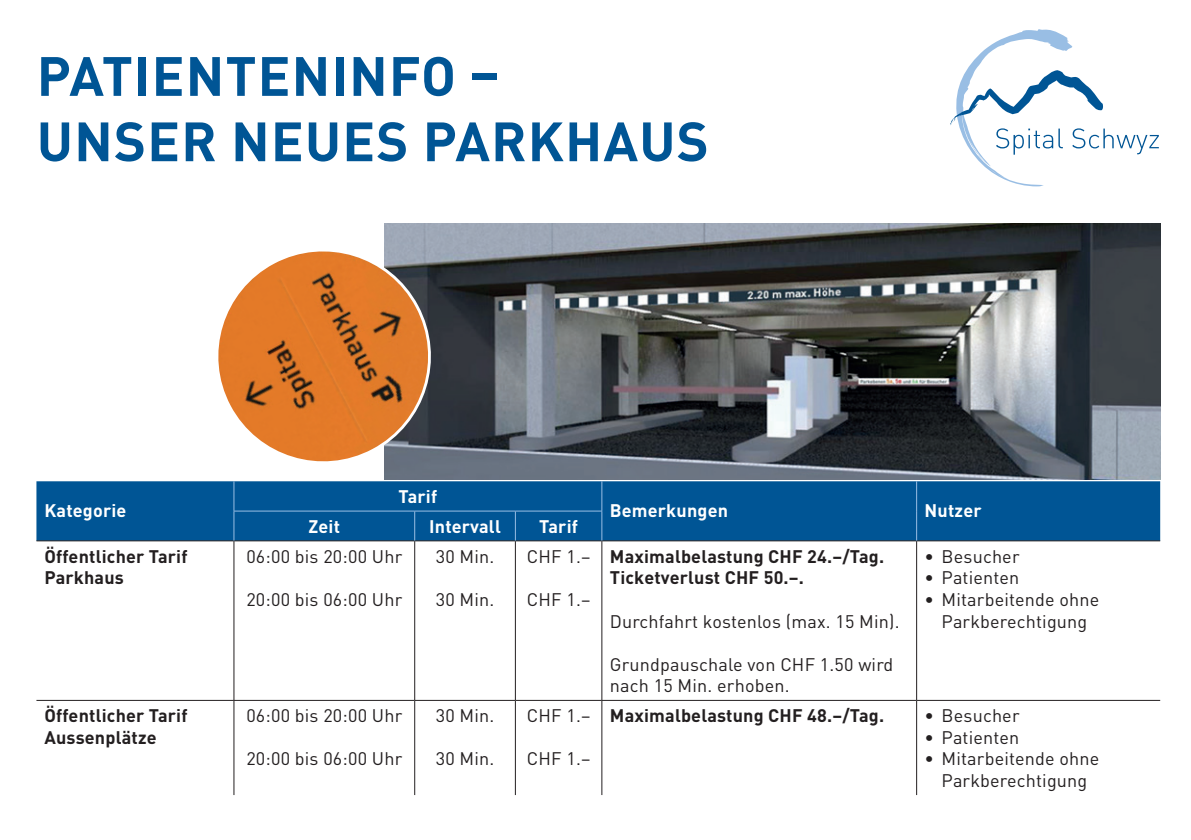
<style>
.page{position:relative;width:1191px;height:840px;background:#fff}
.page>*{position:absolute;margin:0;border:0;box-sizing:border-box;transform-origin:0 0}
.t1{font:700 54.4px/65.2px "DINOT";letter-spacing:.02em;color:#005595}
.t2{font:18px/21.6px "DINOT";letter-spacing:.01em;color:#231f20;text-align:center}
.t3{font:700 18px/21.6px "DINOT";letter-spacing:.01em;color:#231f20}
.t4{font:700 18px "DINOT";letter-spacing:.01em;color:#fff}
</style>
<div class="page">
<img style="left:384px;top:223px;width:776px;height:255px">
<svg style="left:950px;top:29px;width:208px;height:157px"></svg>
<div style="left:36px;top:481px;width:1124px;height:59px;background:#005595"></div>
<hr style="left:36px;top:540px;width:198px;height:1px;background:#231f20">
<hr style="left:234px;top:540px;width:181px;height:1px;background:#231f20">
<hr style="left:234px;top:541px;width:1px;height:158px;background:#231f20">
<hr style="left:415px;top:540px;width:100px;height:1px;background:#231f20">
<hr style="left:414px;top:541px;width:1px;height:158px;background:#231f20">
<hr style="left:515px;top:540px;width:87px;height:1px;background:#231f20">
<hr style="left:515px;top:541px;width:1px;height:158px;background:#231f20">
<hr style="left:602px;top:540px;width:314px;height:1px;background:#231f20">
<hr style="left:601px;top:541px;width:1px;height:158px;background:#231f20">
<hr style="left:916px;top:540px;width:244px;height:1px;background:#231f20">
<hr style="left:916px;top:541px;width:1px;height:158px;background:#231f20">
<hr style="left:36px;top:699px;width:198px;height:1px;background:#231f20">
<hr style="left:234px;top:699px;width:181px;height:1px;background:#231f20">
<hr style="left:234px;top:700px;width:1px;height:94px;background:#231f20">
<hr style="left:415px;top:699px;width:100px;height:1px;background:#231f20">
<hr style="left:414px;top:700px;width:1px;height:94px;background:#231f20">
<hr style="left:515px;top:699px;width:87px;height:1px;background:#231f20">
<hr style="left:515px;top:700px;width:1px;height:94px;background:#231f20">
<hr style="left:602px;top:699px;width:314px;height:1px;background:#231f20">
<hr style="left:601px;top:700px;width:1px;height:94px;background:#231f20">
<hr style="left:916px;top:699px;width:244px;height:1px;background:#231f20">
<hr style="left:916px;top:700px;width:1px;height:94px;background:#231f20">
<hr style="left:234px;top:510px;width:181px;height:1px;background:#99bee4">
<hr style="left:415px;top:510px;width:100px;height:1px;background:#99bee4">
<hr style="left:515px;top:510px;width:87px;height:1px;background:#99bee4">
<hr style="left:916px;top:481px;width:1px;height:30px;background:#99bee4">
<svg style="left:234px;top:481px;width:1px;height:59px"></svg>
<svg style="left:414px;top:511px;width:1px;height:29px"></svg>
<svg style="left:515px;top:511px;width:1px;height:29px"></svg>
<svg style="left:601px;top:481px;width:1px;height:59px"></svg>
<svg style="left:916px;top:511px;width:1px;height:29px"></svg>
<svg style="left:218px;top:235px;width:226px;height:242px"></svg>
<h1 class="t1" style="left:37px;top:41px;width:673px">PATIENTENINFO –<br>UNSER NEUES PARKHAUS</h1>
<p class="t4" style="left:44px;top:498px;width:83px">Kategorie</p>
<p class="t4" style="left:398px;top:484px;width:40px">Tarif</p>
<p class="t4" style="left:308px;top:514px;width:33px">Zeit</p>
<p class="t4" style="left:429px;top:514px;width:73px">Intervall</p>
<p class="t4" style="left:539px;top:514px;width:40px">Tarif</p>
<p class="t3" style="left:44px;top:544px;width:145px">Öffentlicher Tarif<br>Parkhaus</p>
<p class="t2" style="left:246px;top:544px;width:157px">06:00 bis 20:00 Uhr</p>
<p class="t2" style="left:246px;top:587px;width:157px">20:00 bis 06:00 Uhr</p>
<p class="t2" style="left:436px;top:544px;width:60px">30 Min.</p>
<p class="t2" style="left:436px;top:587px;width:60px">30 Min.</p>
<p class="t2" style="left:527px;top:544px;width:65px">CHF 1.–</p>
<p class="t2" style="left:527px;top:587px;width:65px">CHF 1.–</p>
<p class="t3" style="left:44px;top:703px;width:145px">Öffentlicher Tarif<br>Aussenplätze</p>
<p class="t2" style="left:246px;top:703px;width:157px">06:00 bis 20:00 Uhr</p>
<p class="t2" style="left:246px;top:747px;width:157px">20:00 bis 06:00 Uhr</p>
<p class="t2" style="left:436px;top:703px;width:60px">30 Min.</p>
<p class="t2" style="left:436px;top:747px;width:60px">30 Min.</p>
<p class="t2" style="left:527px;top:703px;width:65px">CHF 1.–</p>
<p class="t2" style="left:527px;top:747px;width:65px">CHF 1.–</p>
<p class="t4" style="left:610px;top:498px;width:120px">Bemerkungen</p>
<p class="t4" style="left:924px;top:498px;width:59px">Nutzer</p>
<p class="t3" style="left:610px;top:544px;width:276px">Maximalbelastung CHF 24.–/Tag.<br>Ticketverlust CHF 50.–.</p>
<p class="t2" style="left:610px;top:609px;width:291px">Durchfahrt kostenlos (max. 15 Min).</p>
<p class="t2" style="left:610px;top:652px;width:285px;text-align:left">Grundpauschale von CHF 1.50 wird nach 15 Min. erhoben.</p>
<p class="t2" style="left:924px;top:544px;width:96px">• Besucher</p>
<p class="t2" style="left:924px;top:566px;width:96px">• Patienten</p>
<p class="t2" style="left:924px;top:587px;width:176px">• Mitarbeitende ohne<br>Parkberechtigung</p>
<p class="t3" style="left:610px;top:703px;width:276px">Maximalbelastung CHF 48.–/Tag.</p>
<p class="t2" style="left:924px;top:703px;width:96px">• Besucher</p>
<p class="t2" style="left:924px;top:725px;width:96px">• Patienten</p>
<p class="t2" style="left:924px;top:747px;width:176px">• Mitarbeitende ohne<br>Parkberechtigung</p>
</div>
